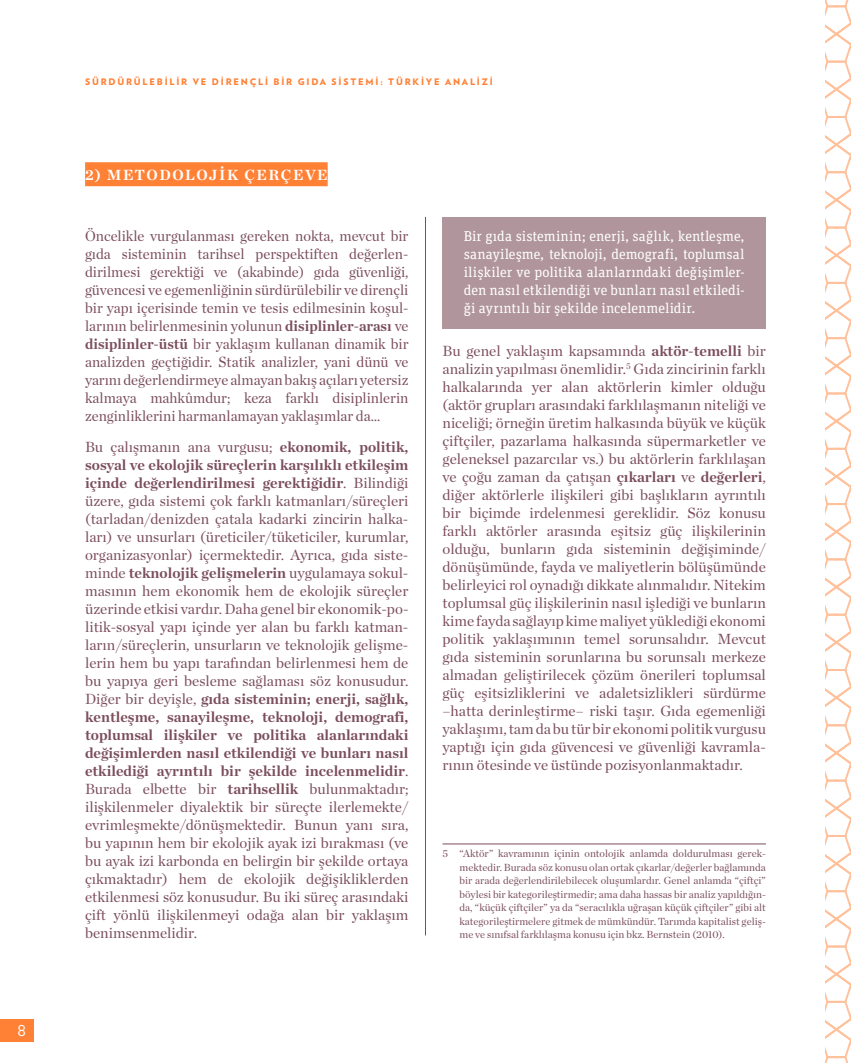
<style>
.page{position:relative;width:851px;height:1063px;background:#fff}
.page>*{position:absolute;margin:0;border:0;box-sizing:border-box;transform-origin:0 0}
.t1{font:15px/18px "Chronicle Deck";color:#7b4e5c;text-align:justify}
.t2{font:700 15px "Chronicle Deck";letter-spacing:.1em;color:#fff}
.t3{font:15px "Verlag";color:#fff}
.t4{font:14.25px/18px "Unit Slab Pro";letter-spacing:.01em;color:#fff;text-align:justify}
.t5{font:10.5px/13.5px "Chronicle Deck";color:#7b4e5c;text-align:justify}
.t6{font:900 9px "Verlag";letter-spacing:.2em;color:#ff8136}
.s1{font-weight:700}
</style>
<div class="page">
<div style="left:0;top:1019px;width:34px;height:23px;background:#ff8136"></div>
<svg style="left:825px;top:0;width:26px;height:1063px"></svg>
<hr style="left:425px;top:217px;width:1px;height:718px;background:#7b4e5c">
<div style="left:85px;top:162px;width:242px;height:24px;background:#ff8136"></div>
<div style="left:442px;top:217px;width:323px;height:111px;background:#b0959d"></div>
<hr style="left:442px;top:844px;width:323px;height:1px;background:#7b4e5c">
<p class="t3" style="left:18px;top:1020px;width:10px">8</p>
<p class="t6" style="left:85px;top:74px;width:409px">SÜRDÜRÜLEBİLİR VE DİRENÇLİ BİR GIDA SİSTEMİ: TÜRKİYE ANALİZİ</p>
<p class="t2" style="left:85px;top:163px;width:244px">2) METODOLOJİK ÇERÇEVE</p>
<p class="t1" style="left:85px;top:226px;width:325px">Öncelikle vurgulanması gereken nokta, mevcut bir gıda sisteminin tarihsel perspektiften değerlen&shy;dirilmesi gerektiği ve (akabinde) gıda güvenliği, güvencesi ve egemenliğinin sürdürülebilir ve dirençli bir yapı içerisinde temin ve tesis edilmesinin koşul&shy;larının belirlenmesinin yolunun <span class="s1">disiplinler-arası</span> ve <span class="s1">disiplinler-üstü</span> bir yaklaşım kullanan dinamik bir analizden geçtiğidir. Statik analizler, yani dünü ve yarını değerlendirmeye almayan bakış açıları yetersiz kalmaya mahkûmdur; keza farklı disiplinlerin zenginliklerini harmanlamayan yaklaşımlar da…</p>
<p class="t1" style="left:85px;top:436px;width:325px">Bu çalışmanın ana vurgusu; <span class="s1">ekonomik, politik, sosyal ve ekolojik süreçlerin karşılıklı etkileşim içinde değerlendirilmesi gerektiğidir</span>. Bilindiği üzere, gıda sistemi çok farklı katmanları/süreçleri (tarladan/denizden çatala kadarki zincirin halka&shy;ları) ve unsurları (üreticiler/tüketiciler, kurumlar, organizasyonlar) içermektedir. Ayrıca, gıda siste&shy;minde <span class="s1">teknolojik gelişmelerin</span> uygulamaya sokul&shy;masının hem ekonomik hem de ekolojik süreçler üzerinde etkisi vardır. Daha genel bir ekonomik-po&shy;litik-sosyal yapı içinde yer alan bu farklı katman&shy;ların/süreçlerin, unsurların ve teknolojik gelişme&shy;lerin hem bu yapı tarafından belirlenmesi hem de bu yapıya geri besleme sağlaması söz konusudur.<br>Diğer bir deyişle, <span class="s1">gıda sisteminin; enerji, sağlık, kentleşme, sanayileşme, teknoloji, demografi, toplumsal ilişkiler ve politika alanlarındaki değişimlerden nasıl etkilendiği ve bunları nasıl etkilediği ayrıntılı bir şekilde incelenmelidir</span>.<br>Burada elbette bir <span class="s1">tarihsellik</span> bulunmaktadır; ilişkilenmeler diyalektik bir süreçte ilerlemekte/ evrimleşmekte/dönüşmektedir. Bunun yanı sıra, bu yapının hem bir ekolojik ayak izi bırakması (ve bu ayak izi karbonda en belirgin bir şekilde ortaya çıkmaktadır) hem de ekolojik değişikliklerden etkilenmesi söz konusudur. Bu iki süreç arasındaki çift yönlü ilişkilenmeyi odağa alan bir yaklaşım benimsenmelidir.</p>
<p class="t4" style="left:463px;top:226px;width:282px">Bir gıda sisteminin; enerji, sağlık, kentleşme, sanayileşme, teknoloji, demografi, toplumsal ilişkiler ve politika alanlarındaki değişimler&shy;den nasıl etkilendiği ve bunları nasıl etkiledi&shy;ği ayrıntılı bir şekilde incelenmelidir.</p>
<p class="t1" style="left:442px;top:341px;width:325px">Bu genel yaklaşım kapsamında <span class="s1">aktör-temelli</span> bir analizin yapılması önemlidir.<sup>5</sup> Gıda zincirinin farklı halkalarında yer alan aktörlerin kimler olduğu (aktör grupları arasındaki farklılaşmanın niteliği ve niceliği; örneğin üretim halkasında büyük ve küçük çiftçiler, pazarlama halkasında süpermarketler ve geleneksel pazarcılar vs.) bu aktörlerin farklılaşan ve çoğu zaman da çatışan <span class="s1">çıkarları</span> ve <span class="s1">değerleri</span>, diğer aktörlerle ilişkileri gibi başlıkların ayrıntılı bir biçimde irdelenmesi gereklidir. Söz konusu farklı aktörler arasında eşitsiz güç ilişkilerinin olduğu, bunların gıda sisteminin değişiminde/ dönüşümünde, fayda ve maliyetlerin bölüşümünde belirleyici rol oynadığı dikkate alınmalıdır. Nitekim toplumsal güç ilişkilerinin nasıl işlediği ve bunların kime fayda sağlayıp kime maliyet yüklediği ekonomi politik yaklaşımının temel sorunsalıdır. Mevcut gıda sisteminin sorunlarına bu sorunsalı merkeze almadan geliştirilecek çözüm önerileri toplumsal güç eşitsizliklerini ve adaletsizlikleri sürdürme –hatta derinleştirme– riski taşır. Gıda egemenliği yaklaşımı, tam da bu tür bir ekonomi politik vurgusu yaptığı için gıda güvencesi ve güvenliği kavramla&shy;rının ötesinde ve üstünde pozisyonlanmaktadır.</p>
<p class="t5" style="left:459px;top:846px;width:308px;text-indent:-17px">5 “Aktör” kavramının içinin ontolojik anlamda doldurulması gerek&shy;mektedir. Burada söz konusu olan ortak çıkarlar/değerler bağlamında bir arada değerlendirilebilecek oluşumlardır. Genel anlamda “çiftçi” böylesi bir kategorileştirmedir; ama daha hassas bir analiz yapıldığın&shy;da, “küçük çiftçiler” ya da “seracılıkla uğraşan küçük çiftçiler” gibi alt kategorileştirmelere gitmek de mümkündür. Tarımda kapitalist geliş&shy;me ve sınıfsal farklılaşma konusu için bkz. Bernstein (2010).</p>
</div>
